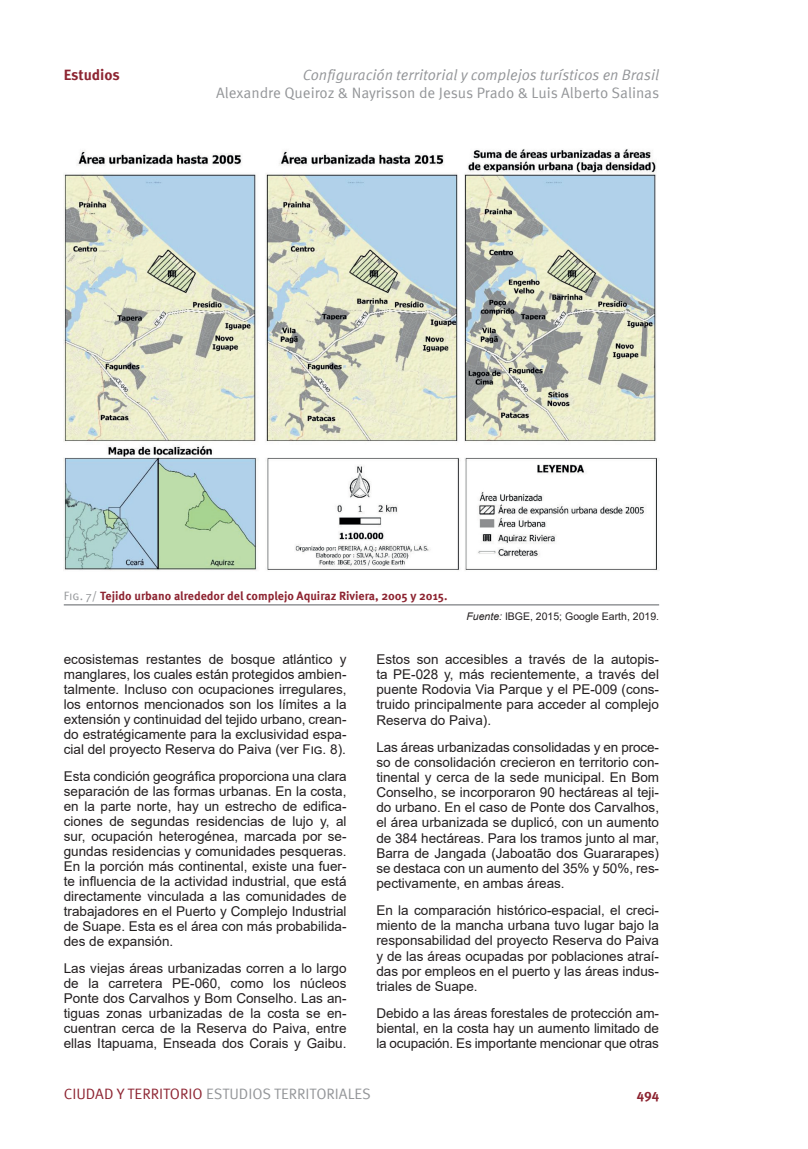
<style>
.page{position:relative;width:808px;height:1149px;background:#fff}
.page>*{position:absolute;margin:0;border:0;box-sizing:border-box;transform-origin:0 0}
.t1{font:15px "Meta Pro";color:#939598}
.t2{font:italic 15px "Meta Pro";color:#939598}
.t3{font:700 15px "Meta Pro";letter-spacing:-.005em;color:#8d2431}
.parrafo{font:13.5px/15px "Arial";color:#231f20;text-align:justify}
.t4{font:700 13.5px "Meta Pro";color:#8d2431}
.piefiguracontenido{font:700 12px "Meta Pro";color:#8d2431}
.Fuente{font:10.5px "Arial";color:#231f20}
.s1{font-weight:400;color:#939598}
.s2{font-style:italic}
.s3{color:#8d2431}
</style>
<div class="page">
<img style="left:64px;top:149px;width:594px;height:422px">
<hr style="left:64px;top:604px;width:595px;height:1px;background:#939598">
<p class="t3" style="left:64px;top:63px;width:58px">Estudios</p>
<p class="t2" style="left:303px;top:64px;width:358px">Configuración territorial y complejos turísticos en Brasil</p>
<p class="t1" style="left:216px;top:82px;width:445px">Alexandre Queiroz &amp; Nayrisson de Jesus Prado &amp; Luis Alberto Salinas</p>
<p class="piefiguracontenido" style="left:64px;top:586px;width:385px"><span class="s1">Fig. 7/</span> Tejido urbano alrededor del complejo Aquiraz Riviera, 2005 y 2015.</p>
<p class="Fuente" style="left:466px;top:608px;width:194px"><span class="s2">Fuente:</span> IBGE, 2015; Google Earth, 2019.</p>
<p class="parrafo" style="left:64px;top:651px;width:284px">ecosistemas restantes de bosque atlántico y manglares, los cuales están protegidos ambien&shy;talmente. Incluso con ocupaciones irregulares, los entornos mencionados son los límites a la extensión y continuidad del tejido urbano, crean&shy;do estratégicamente para la exclusividad espa&shy;cial del proyecto Reserva do Paiva (ver Fig. 8).</p>
<p class="parrafo" style="left:64px;top:768px;width:284px">Esta condición geográfica proporciona una clara separación de las formas urbanas. En la costa, en la parte norte, hay un estrecho de edifica&shy;ciones de segundas residencias de lujo y, al sur, ocupación heterogénea, marcada por se&shy;gundas residencias y comunidades pesqueras.<br>En la porción más continental, existe una fuer&shy;te influencia de la actividad industrial, que está directamente vinculada a las comunidades de trabajadores en el Puerto y Complejo Industrial de Suape. Esta es el área con más probabilida&shy;des de expansión.</p>
<p class="parrafo" style="left:64px;top:960px;width:284px">Las viejas áreas urbanizadas corren a lo largo de la carretera PE-060, como los núcleos Ponte dos Carvalhos y Bom Conselho. Las an&shy;tiguas zonas urbanizadas de la costa se en&shy;cuentran cerca de la Reserva do Paiva, entre ellas Itapuama, Enseada dos Corais y Gaibu.</p>
<p class="parrafo" style="left:376px;top:651px;width:284px">Estos son accesibles a través de la autopis&shy;ta PE-028 y, más recientemente, a través del puente Rodovia Via Parque y el PE-009 (cons&shy;truido principalmente para acceder al complejo Reserva do Paiva).</p>
<p class="parrafo" style="left:376px;top:739px;width:284px">Las áreas urbanizadas consolidadas y en proce&shy;so de consolidación crecieron en territorio con&shy;tinental y cerca de la sede municipal. En Bom Conselho, se incorporaron 90 hectáreas al teji&shy;do urbano. En el caso de Ponte dos Carvalhos, el área urbanizada se duplicó, con un aumento de 384 hectáreas. Para los tramos junto al mar, Barra de Jangada (Jaboatão dos Guararapes) se destaca con un aumento del 35% y 50%, res&shy;pectivamente, en ambas áreas.</p>
<p class="parrafo" style="left:376px;top:902px;width:284px">En la comparación histórico-espacial, el creci&shy;miento de la mancha urbana tuvo lugar bajo la responsabilidad del proyecto Reserva do Paiva y de las áreas ocupadas por poblaciones atraí&shy;das por empleos en el puerto y las áreas indus&shy;triales de Suape.</p>
<p class="parrafo" style="left:376px;top:1005px;width:284px">Debido a las áreas forestales de protección am&shy;biental, en la costa hay un aumento limitado de la ocupación. Es importante mencionar que otras</p>
<p class="t1" style="left:64px;top:1082px;width:309px"><span class="s3">CIUDAD Y TERRITORIO</span> ESTUDIOS TERRITORIALES</p>
<p class="t4" style="left:637px;top:1083px;width:24px">494</p>
</div>
